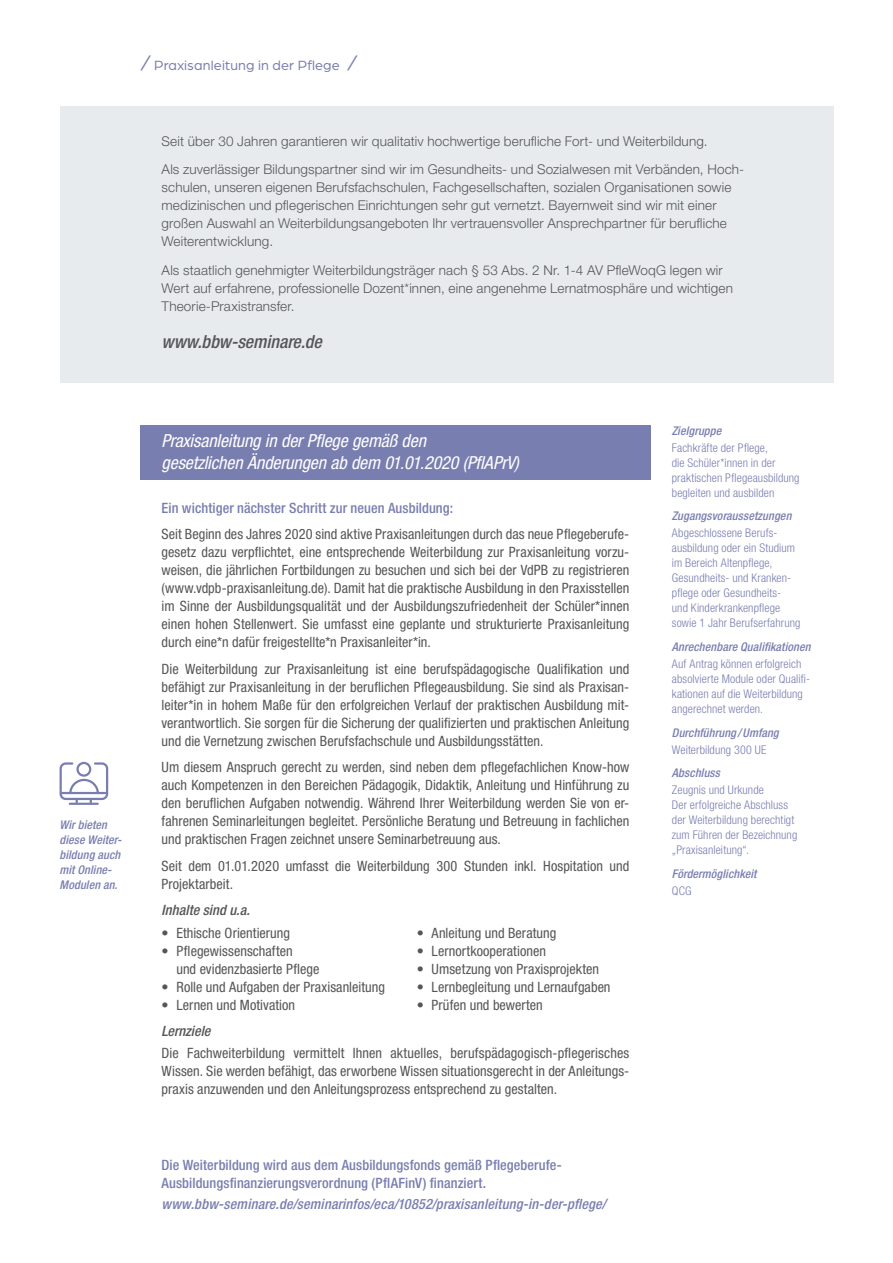
<style>
.page{position:relative;width:893px;height:1263px;background:#fff}
.page>*{position:absolute;margin:0;border:0;box-sizing:border-box;transform-origin:0 0}
.t1{font:italic condensed 18px/22.5px "Bfz";letter-spacing:-.005em;color:#fff}
.t2{font:italic 500 condensed 18px "Bfz";color:#565656}
.t3{font:condensed 14.25px/18px "Bfz";color:#565656;text-align:justify}
.t4{font:500 condensed 14.25px/18px "Bfz";letter-spacing:.005em;color:#797eb0}
.t5{font:italic 500 condensed 14.25px "Bfz";letter-spacing:.015em;color:#797eb0}
.t6{font:14.25px "Arboria";letter-spacing:.01em;color:#797eb0}
.t7{font:italic 500 condensed 14.25px "Bfz";letter-spacing:.005em;color:#565656}
.t8{font:300 13.5px/18px "Helvetica Neue LT Pro";letter-spacing:.01em;color:#565656}
.t9{font:300 condensed 12px/15px "Helvetica Neue LT Pro";letter-spacing:.005em;color:#797eb0}
.t10{font:italic 500 condensed 12px/15px "Bfz";letter-spacing:.01em;color:#797eb0}
.s1{font-size:21px}
</style>
<div class="page">
<div style="left:60px;top:106px;width:773px;height:277px;background:#e8ebee"></div>
<div style="left:140px;top:425px;width:511px;height:55px;background:#797eb0"></div>
<hr style="left:70px;top:803px;width:28px;height:2px;background:#797eb0">
<svg style="left:59px;top:761px;width:50px;height:41px"></svg>
<p class="t6" style="left:140px;top:56px;width:218px"><span class="s1">/</span> Praxisanleitung in der Pflege <span class="s1">/</span></p>
<p class="t8" style="left:162px;top:126px;width:584px;line-height:28.7px">Seit über 30 Jahren garantieren wir qualitativ hochwertige berufliche Fort- und Weiterbildung.<br>Als zuverlässiger Bildungspartner sind wir im Gesundheits- und Sozialwesen mit Verbänden, Hoch-</p>
<p class="t8" style="left:162px;top:178px;width:571px">schulen, unseren eigenen Berufsfachschulen, Fachgesellschaften, sozialen Organisationen sowie medizinischen und pflegerischen Einrichtungen sehr gut vernetzt. Bayernweit sind wir mit einer großen Auswahl an Weiterbildungsangeboten Ihr vertrauensvoller Ansprechpartner für berufliche Weiterentwicklung.</p>
<p class="t8" style="left:162px;top:261px;width:573px">Als staatlich genehmigter Weiterbildungsträger nach § 53 Abs. 2 Nr. 1-4 AV PfleWoqG legen wir<br>Wert auf erfahrene, professionelle Dozent*innen, eine angenehme Lernatmosphäre und wichtigen<br>Theorie-Praxistransfer.</p>
<p class="t2" style="left:162px;top:331px;width:162px">www.bbw-seminare.de</p>
<p class="t10" style="left:60px;top:817px;width:64px">Wir bieten diese Weiter&shy;bildung auch mit Online-<br>Modulen an.</p>
<p class="t1" style="left:162px;top:429px;width:359px">Praxisanleitung in der Pflege gemäß den<br>gesetzlichen Änderungen ab dem 01.01.2020 (PflAPrV)</p>
<p class="t4" style="left:162px;top:499px;width:293px">Ein wichtiger nächster Schritt zur neuen Ausbildung:</p>
<p class="t3" style="left:162px;top:525px;width:469px">Seit Beginn des Jahres 2020 sind aktive Praxisanleitungen durch das neue Pflegeberufe&shy;gesetz dazu verpflichtet, eine entsprechende Weiterbildung zur Praxisanleitung vorzu&shy;weisen, die jährlichen Fortbildungen zu besuchen und sich bei der VdPB zu registrieren (www.vdpb-praxisanleitung.de). Damit hat die praktische Ausbildung in den Praxisstellen im Sinne der Ausbildungsqualität und der Ausbildungszufriedenheit der Schüler*innen einen hohen Stellenwert. Sie umfasst eine geplante und strukturierte Praxisanleitung durch eine*n dafür freigestellte*n Praxisanleiter*in.</p>
<p class="t3" style="left:162px;top:660px;width:469px">Die Weiterbildung zur Praxisanleitung ist eine berufspädagogische Qualifikation und befähigt zur Praxisanleitung in der beruflichen Pflegeausbildung. Sie sind als Praxisan&shy;leiter*in in hohem Maße für den erfolgreichen Verlauf der praktischen Ausbildung mit&shy;verantwortlich. Sie sorgen für die Sicherung der qualifizierten und praktischen Anleitung und die Vernetzung zwischen Berufsfachschule und Ausbildungsstätten.</p>
<p class="t3" style="left:162px;top:758px;width:469px">Um diesem Anspruch gerecht zu werden, sind neben dem pflegefachlichen Know-how auch Kompetenzen in den Bereichen Pädagogik, Didaktik, Anleitung und Hinführung zu den beruflichen Aufgaben notwendig. Während Ihrer Weiterbildung werden Sie von er&shy;fahrenen Seminarleitungen begleitet. Persönliche Beratung und Betreuung in fachlichen und praktischen Fragen zeichnet unsere Seminarbetreuung aus.</p>
<p class="t3" style="left:162px;top:857px;width:469px">Seit dem 01.01.2020 umfasst die Weiterbildung 300 Stunden inkl. Hospitation und<br>Projektarbeit.</p>
<p class="t7" style="left:162px;top:902px;width:90px">Inhalte sind u.a.</p>
<p class="t3" style="left:162px;top:923px;width:130px">• Ethische Orientierung</p>
<p class="t3" style="left:176px;top:941px;width:145px;text-indent:-15px">• Pflegewissenschaften<br>und evidenzbasierte Pflege</p>
<p class="t3" style="left:162px;top:977px;width:225px">• Rolle und Aufgaben der Praxisanleitung</p>
<p class="t3" style="left:162px;top:995px;width:135px">• Lernen und Motivation</p>
<p class="t7" style="left:162px;top:1023px;width:50px">Lernziele</p>
<p class="t3" style="left:162px;top:1044px;width:469px">Die Fachweiterbildung vermittelt Ihnen aktuelles, berufspädagogisch-pflegerisches Wissen. Sie werden befähigt, das erworbene Wissen situationsgerecht in der Anleitungs&shy;praxis anzuwenden und den Anleitungsprozess entsprechend zu gestalten.</p>
<p class="t3" style="left:417px;top:924px;width:141px">• Anleitung und Beratung</p>
<p class="t3" style="left:417px;top:942px;width:131px">• Lernortkooperationen</p>
<p class="t3" style="left:417px;top:960px;width:184px">• Umsetzung von Praxisprojekten</p>
<p class="t3" style="left:417px;top:978px;width:195px">• Lernbegleitung und Lernaufgaben</p>
<p class="t3" style="left:417px;top:996px;width:128px">• Prüfen und bewerten</p>
<p class="t4" style="left:162px;top:1155px;width:402px">Die Weiterbildung wird aus dem Ausbildungsfonds gemäß Pflegeberufe-<br>Ausbildungsfinanzierungsverordnung (PflAFinV) finanziert.</p>
<p class="t5" style="left:162px;top:1195px;width:446px">www.bbw-seminare.de/seminarinfos/eca/10852/praxisanleitung-in-der-pflege/</p>
<p class="t10" style="left:672px;top:423px;width:51px">Zielgruppe</p>
<p class="t9" style="left:672px;top:440px;width:129px">Fachkräfte der Pflege,<br>die Schüler*innen in der praktischen Pflegeausbildung begleiten und ausbilden</p>
<p class="t10" style="left:672px;top:508px;width:121px">Zugangsvoraussetzungen</p>
<p class="t9" style="left:672px;top:526px;width:130px">Abgeschlossene Berufs&shy;ausbildung oder ein Studium im Bereich Altenpflege,<br>Gesundheits- und Kranken&shy;pflege oder Gesundheits-<br>und Kinderkrankenpflege sowie 1 Jahr Berufserfahrung</p>
<p class="t10" style="left:672px;top:639px;width:140px">Anrechenbare Qualifikationen</p>
<p class="t9" style="left:672px;top:656px;width:140px">Auf Antrag können erfolgreich absolvierte Module oder Qualifi&shy;kationen auf die Weiterbildung angerechnet werden.</p>
<p class="t10" style="left:672px;top:725px;width:108px">Durchführung /Umfang</p>
<p class="t9" style="left:672px;top:742px;width:96px">Weiterbildung 300 UE</p>
<p class="t10" style="left:672px;top:765px;width:50px">Abschluss</p>
<p class="t9" style="left:672px;top:782px;width:127px">Zeugnis und Urkunde<br>Der erfolgreiche Abschluss der Weiterbildung berechtigt zum Führen der Bezeichnung „Praxisanleitung“.</p>
<p class="t10" style="left:672px;top:866px;width:86px">Fördermöglichkeit</p>
<p class="t9" style="left:672px;top:883px;width:21px">QCG</p>
</div>
